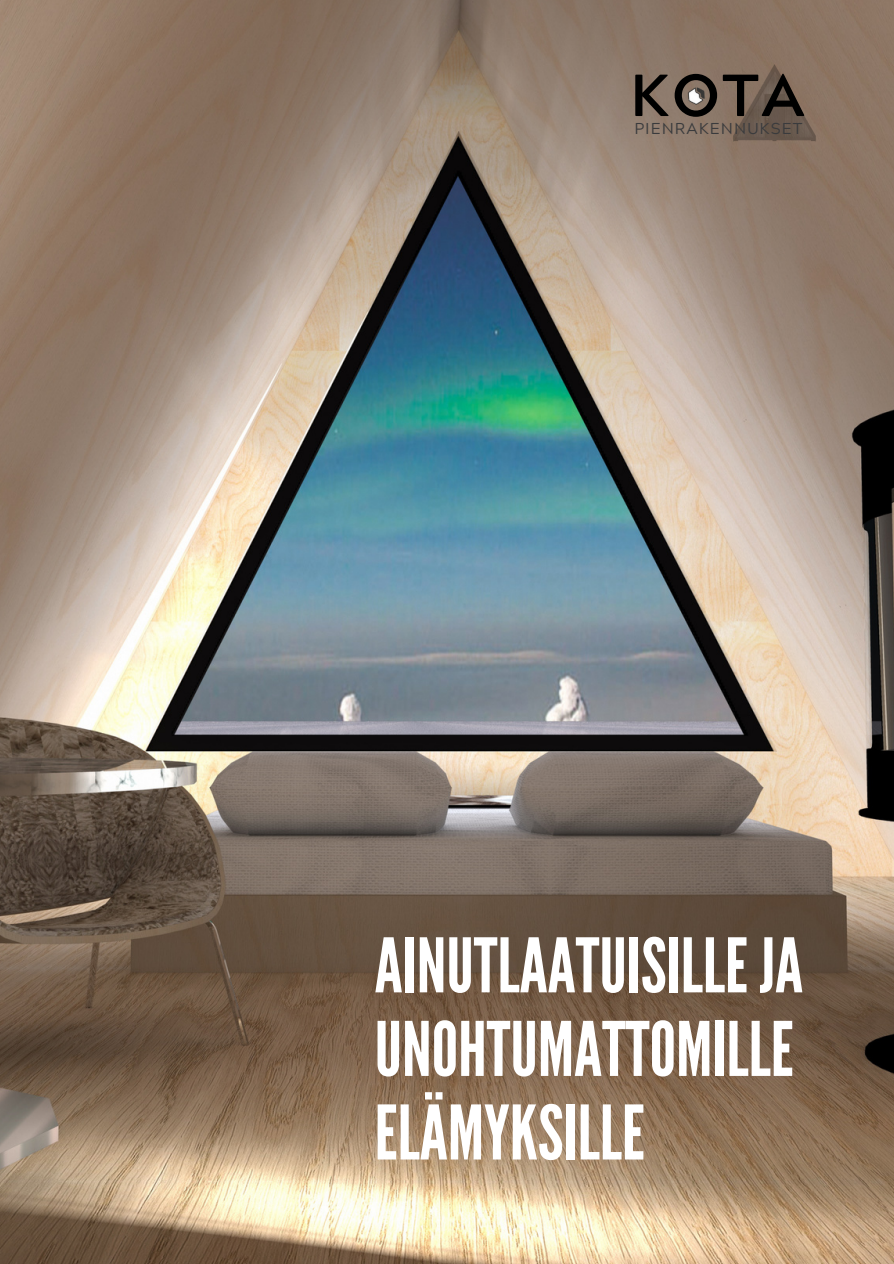
<style>
.page{position:relative;width:894px;height:1264px;background:#fff}
.page>*{position:absolute;margin:0;border:0;box-sizing:border-box;transform-origin:0 0}
.t1{font:75px/83.6px "League Gothic";color:#fff}
.t2{font:700 59.1px "Acherus Grotesque";color:#000}
.t3{font:15.75px "Acherus Grotesque";letter-spacing:.06em;color:#3a3b3d}
</style>
<div class="page">
<img style="left:0;top:0;width:893px;height:1263px">
<img style="left:727px;top:61px;width:92px;height:83px">
<img style="left:680px;top:79px;width:32px;height:34px">
<p class="t2" style="left:630px;top:72px;width:176px">KOTA</p>
<p class="t3" style="left:634px;top:122px;width:169px">PIENRAKENNUKSET</p>
<p class="t1" style="left:374px;top:925px;width:430px">AINUTLAATUISILLE JA<br>UNOHTUMATTOMILLE<br>ELÄMYKSILLE</p>
</div>
